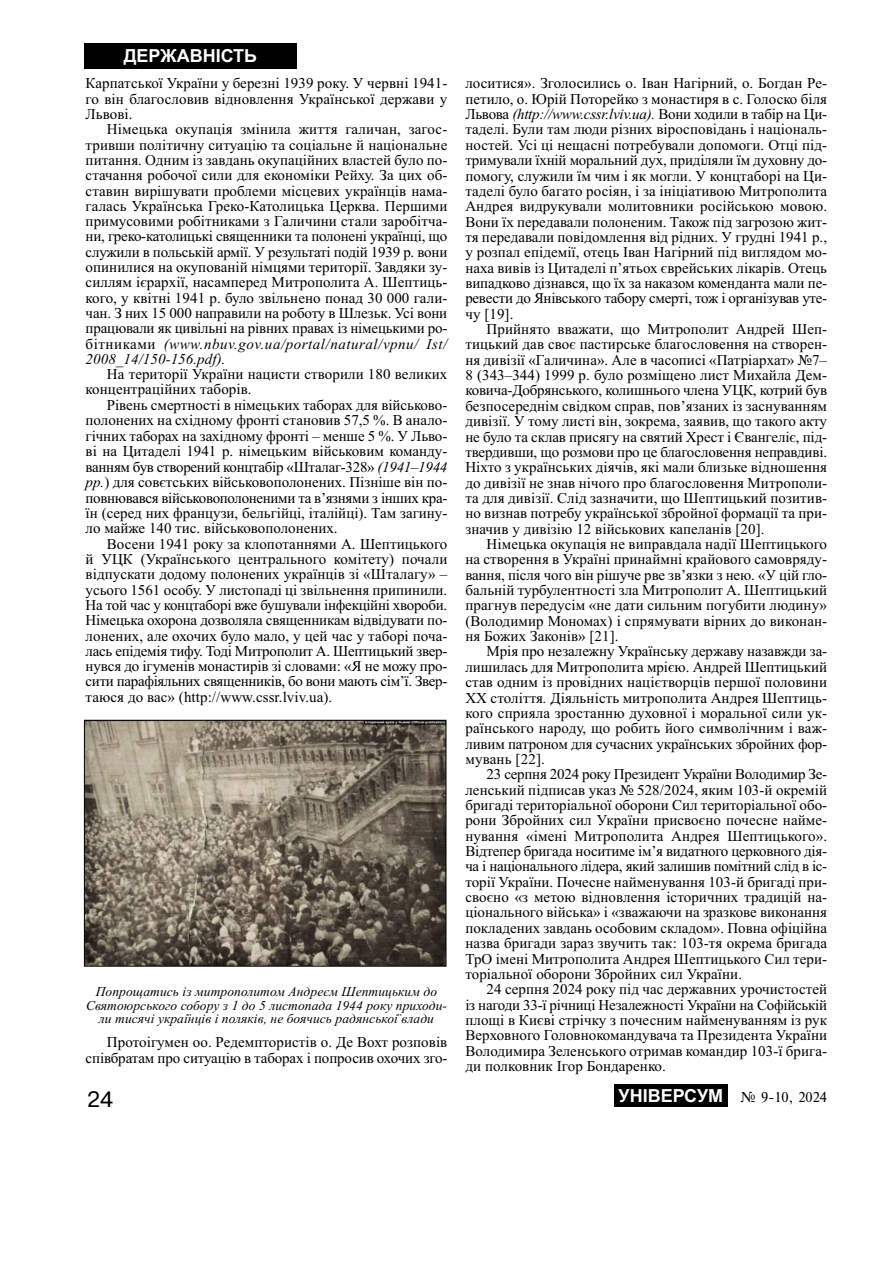
<style>
.page{position:relative;width:893px;height:1263px;background:#fff}
.page>*{position:absolute;margin:0;border:0;box-sizing:border-box;transform-origin:0 0}
.t1{font:21px "Ukr";color:#000}
.t2{font:700 18px "Arial";color:#fff}
.t3{font:15px/15.3px "Times New Roman";letter-spacing:.005em;color:#000;text-align:justify}
.t4{font:15px "Times";color:#000}
.t5{font:italic 13.5px/13.8px "Times New Roman";letter-spacing:.005em;color:#000;text-align:center}
.s1{font-style:italic}
.s2{font-family:"Arial";font-weight:700;font-size:18px;color:#fff}
</style>
<div class="page">
<div style="left:84px;top:43px;width:213px;height:26px;background:#000"></div>
<div style="left:614px;top:1084px;width:113px;height:23px;background:#000"></div>
<img style="left:86px;top:722px;width:358px;height:242px">
<div style="left:84px;top:720px;width:362px;height:246px;border:1px solid #000"></div>
<p class="t2" style="left:124px;top:46px;width:135px">ДЕРЖАВНІСТЬ</p>
<p class="t3" style="left:86px;top:77px;width:363px">Карпатської України у березні 1939 року. У червні 1941- го він благословив відновлення Української держави у Львові.</p>
<p class="t3" style="left:86px;top:123px;width:363px;text-indent:21px">Німецька окупація змінила життя галичан, загос&shy;тривши політичну ситуацію та соціальне й національне питання. Одним із завдань окупаційних властей було по&shy;стачання робочої сили для економіки Рейху. За цих об&shy;ставин вирішувати проблеми місцевих українців нама&shy;галась Українська Греко-Католицька Церква. Першими примусовими робітниками з Галичини стали заробітча&shy;ни, греко-католицькі священники та полонені українці, що служили в польській армії. У результаті подій 1939 р. вони опинилися на окупованій німцями території. Завдяки зу&shy;силлям ієрархії, насамперед Митрополита А. Шептиць&shy;кого, у квітні 1941 р. було звільнено понад 30 000 гали&shy;чан. З них 15 000 направили на роботу в Шлезьк. Усі вони працювали як цивільні на рівних правах із німецькими ро&shy;бітниками <span class="s1">(www.nbuv.gov.ua/portal/natural/vpnu/ Ist/ 2008_14/150-156.pdf).</span></p>
<p class="t3" style="left:86px;top:368px;width:363px;text-indent:21px">На території України нацисти створили 180 великих концентраційних таборів.</p>
<p class="t3" style="left:86px;top:399px;width:363px;text-indent:21px">Рівень смертності в німецьких таборах для військово&shy;полонених на східному фронті становив 57,5 %. В анало&shy;гічних таборах на західному фронті – менше 5 %. У Льво&shy;ві на Цитаделі 1941 р. німецьким військовим команду&shy;ванням був створений концтабір «Шталаг-328» <span class="s1">(1941–1944 рр.</span>) для совєтських військовополонених. Пізніше він по&shy;повнювався військовополоненими та в’язнями з інших кра&shy;їн (серед них французи, бельгійці, італійці). Там загину&shy;ло майже 140 тис. військовополонених.</p>
<p class="t3" style="left:86px;top:538px;width:363px;text-indent:21px">Восени 1941 року за клопотаннями А. Шептицького й УЦК (Українського центрального комітету) почали відпускати додому полонених українців зі «Шталагу» – усього 1561 особу. У листопаді ці звільнення припинили.<br>На той час у концтаборі вже бушували інфекційні хвороби.<br>Німецька охорона дозволяла священникам відвідувати по&shy;лонених, але охочих було мало, у цей час у таборі поча&shy;лась епідемія тифу. Тоді Митрополит А. Шептицький звер&shy;нувся до ігуменів монастирів зі словами: «Я не можу про&shy;сити парафіяльних священників, бо вони мають сім’ї. Звер&shy;таюся до вас» (http://www.cssr.lviv.ua).</p>
<p class="t5" style="left:86px;top:986px;width:362px">Попрощатись із митрополитом Андреєм Шептицьким до<br>Святоюрського собору з 1 до 5 листопада 1944 року приходи&shy;ли тисячі українців і поляків, не боячись радянськоївлади</p>
<p class="t3" style="left:86px;top:1036px;width:363px;text-align:right">Протоігумен оо. Редемптористів о. Де Вохт розповів співбратам про ситуацію в таборах і попросив охочих зго-</p>
<p class="t3" style="left:465px;top:77px;width:363px">лоситися». Зголосились о. Іван Нагірний, о. Богдан Ре&shy;петило, о. Юрій Поторейко з монастиря в с. Голоско біля Львова <span class="s1">(http://www.cssr.lviv.ua).</span> Вони ходили в табір на Ци&shy;таделі. Були там люди різних віросповідань і національ&shy;ностей. Усі ці нещасні потребували допомоги. Отці під&shy;тримували їхній моральний дух, приділяли їм духовну до&shy;помогу, служили їм чим і як могли. У концтаборі на Ци&shy;таделі було багато росіян, і за ініціативою Митрополита Андрея видрукували молитовники російською мовою.<br>Вони їх передавали полоненим. Також під загрозою жит&shy;тя передавали повідомлення від рідних. У грудні 1941 р., у розпал епідемії, отець Іван Нагірний під виглядом мо&shy;наха вивів із Цитаделі п’ятьох єврейських лікарів. Отець випадково дізнався, що їх за наказом коменданта мали пе&shy;ревести до Янівського табору смерті, тож і організував уте&shy;чу [19].</p>
<p class="t3" style="left:465px;top:323px;width:363px;text-indent:21px">Прийнято вважати, що Митрополит Андрей Шеп&shy;тицький дав своє пастирське благословення на створен&shy;ня дивізії «Галичина». Але в часописі «Патріархат» №7– 8 (343–344) 1999 р. було розміщено лист Михайла Дем&shy;ковича-Добрянського, колишнього члена УЦК, котрий був безпосереднім свідком справ, пов’язаних із заснуванням дивізії. У тому листі він, зокрема, заявив, що такого акту не було та склав присягу на святий Хрест і Євангеліє, під&shy;твердивши, що розмови про це благословення неправдиві.<br>Ніхто з українських діячів, які мали близьке відношення до дивізії не знав нічого про благословення Митрополи&shy;та для дивізії. Слід зазначити, що Шептицький позитив&shy;но визнав потребу української збройної формації та при&shy;значив у дивізію 12 військових капеланів [20].</p>
<p class="t3" style="left:465px;top:538px;width:363px;text-indent:21px">Німецька окупація не виправдала надії Шептицького на створення в Україні принаймні крайового самовряду&shy;вання, після чого він рішуче рве зв’язки з нею. «У цій гло&shy;бальній турбулентності зла Митрополит А. Шептицький прагнув передусім «не дати сильним погубити людину» (Володимир Мономах) і спрямувати вірних до виконан&shy;ня Божих Законів» [21].</p>
<p class="t3" style="left:465px;top:645px;width:363px;text-indent:21px">Мрія про незалежну Українську державу назавжди за&shy;лишилась для Митрополита мрією. Андрей Шептицький став одним із провідних націєтворців першої половини ХХ століття<span class="s1">.</span> Діяльність митрополита Андрея Шептиць&shy;кого сприяла зростанню духовної і моральної сили ук&shy;раїнського народу, що робить його символічним і важ&shy;ливим патроном для сучасних українських збройних фор&shy;мувань [22].</p>
<p class="t3" style="left:465px;top:768px;width:363px;text-indent:21px">23 серпня 2024 року Президент України Володимир Зе&shy;ленський підписав указ № 528/2024, яким 103-й окремій бригаді територіальної оборони Сил територіальної обо&shy;рони Збройних сил України присвоєно почесне найме&shy;нування «імені Митрополита Андрея Шептицького».<br>Відтепер бригада носитиме ім’я видатного церковного дія&shy;ча і національного лідера, який залишив помітний слід в іс&shy;торії України. Почесне найменування 103-й бригаді при&shy;cвоєно «з метою відновлення історичних традицій на&shy;ціонального війська» і «зважаючи на зразкове виконання покладених завдань особовим складом». Повна офіційна назва бригади зараз звучить так: 103-тя окрема бригада ТрО імені Митрополита Андрея Шептицького Сил тери&shy;торіальної оборони Збройних сил України.</p>
<p class="t3" style="left:465px;top:983px;width:363px;text-indent:21px">24 серпня 2024 року під час державних урочистостей із нагоди 33-ї річниці Незалежності України на Софійській площі в Києві стрічку з почесним найменуванням із рук Верховного Головнокомандувача та Президента України Володимира Зеленського отримав командир 103-ї брига&shy;ди полковник Ігор Бондаренко.</p>
<h1 class="t1" style="left:87px;top:1087px;width:28px">24</h1>
<p class="t4" style="left:618px;top:1088px;width:210px"><span class="s2">УНІВЕРСУМ</span> ‹ 9-10, 2024</p>
</div>
